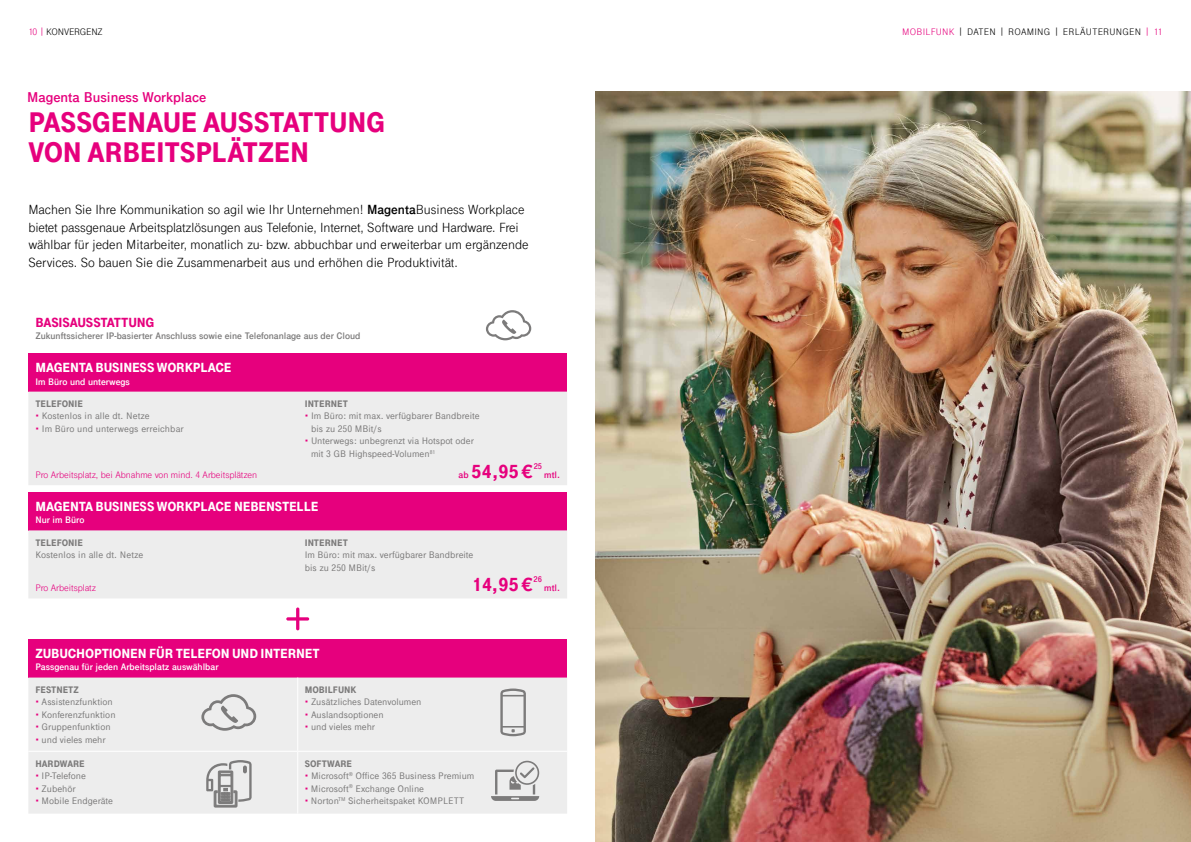
<style>
.page{position:relative;width:1191px;height:842px;background:#fff}
.page>*{position:absolute;margin:0;border:0;box-sizing:border-box;transform-origin:0 0}
.t1{font:900 30px/30px "Tele Grotesk Next";letter-spacing:-.01em;color:#e6007d}
.t2{font:900 20px "Tele Grotesk Next";letter-spacing:.01em;color:#e6007d}
.t3{font:700 15px "Tele Grotesk Next";color:#e6007d}
.t4{font:14px/17.5px "Tele Grotesk Next";color:#000}
.t5{font:900 14px "Tele Grotesk Next";letter-spacing:-.01em;color:#fff}
.t6{font:900 14px "Tele Grotesk Next";letter-spacing:-.01em;color:#e6007d}
.t7{font:500 10px/12.5px "Tele Grotesk Next";color:#7c7b7b}
.t8{font:700 10px "Tele Grotesk Next";color:#7c7b7b}
.t9{font:900 10px "Tele Grotesk Next";color:#7c7b7b}
.t10{font:700 10px "Tele Grotesk Next";color:#fff}
.t11{font:10px "Tele Grotesk Next";letter-spacing:-.005em;color:#e6007d}
.t12{font:10px "Tele Grotesk Next";letter-spacing:.02em;color:#000}
.t13{font:10px "Tele Grotesk Next";letter-spacing:-.02em;color:#000}
.t14{font:10px "Tele Grotesk Next";letter-spacing:-.015em;color:#000}
.t15{font:700 10px "Tele Grotesk Next";letter-spacing:.01em;color:#e6007d}
.t16{font:700 8.7px "Tele Grotesk Next";color:#e6007d}
.s1{color:#e6007d}
.s2{font-weight:700}
.s3{font-weight:700;font-size:10px}
</style>
<div class="page">
<img style="left:595px;top:91px;width:596px;height:751px">
<div style="left:28px;top:353px;width:539px;height:39px;background:#e6007d"></div>
<div style="left:28px;top:392px;width:539px;height:93px;background:#ededed"></div>
<div style="left:28px;top:492px;width:539px;height:38px;background:#e6007d"></div>
<div style="left:28px;top:530px;width:539px;height:68px;background:#ededed"></div>
<div style="left:28px;top:639px;width:539px;height:38px;background:#e6007d"></div>
<div style="left:28px;top:677px;width:539px;height:137px;background:#ededed"></div>
<hr style="left:297px;top:677px;width:1px;height:74px;background:#fff">
<hr style="left:28px;top:751px;width:270px;height:1px;background:#fff">
<hr style="left:298px;top:751px;width:269px;height:1px;background:#fff">
<hr style="left:297px;top:752px;width:1px;height:62px;background:#fff">
<svg style="left:500px;top:688px;width:26px;height:48px"></svg>
<svg style="left:206px;top:760px;width:46px;height:47px;background:#c0bfbf"></svg>
<svg style="left:491px;top:761px;width:48px;height:40px;background:#cacaca"></svg>
<svg style="left:486px;top:310px;width:45px;height:30px"></svg>
<svg style="left:286px;top:607px;width:23px;height:23px"></svg>
<svg style="left:201px;top:694px;width:55px;height:37px;background:#d3d2d2"></svg>
<p class="t14" style="left:46px;top:26px;width:50px">MOBILFUNK</p>
<p class="t12" style="left:902px;top:26px;width:262px"><span class="s1">MOBILFUNK</span> | DATEN | ROAMING | ERLÄUTERUNGEN <span class="s1">| 11</span></p>
<p class="t13" style="left:28px;top:26px;width:76px"><span class="s1">10 |</span> KONVERGENZ</p>
<h3 class="t3" style="left:27px;top:89px;width:181px">Magenta Business Workplace</h3>
<h1 class="t1" style="left:28px;top:108px;width:358px">PASSGENAUE AUSSTATTUNG<br>VON ARBEITSPLÄTZEN</h1>
<p class="t4" style="left:28px;top:201px;width:502px">Machen Sie Ihre Kommunikation so agil wie Ihr Unternehmen! <span class="s2">Magenta</span>Business Workplace bietet passgenaue Arbeitsplatzlösungen aus Telefonie, Internet, Software und Hardware. Frei wählbar für jeden Mitarbeiter, monatlich zu- bzw. abbuchbar und erweiterbar um ergänzende Services. So bauen Sie die Zusammenarbeit aus und erhöhen die Produktivität.</p>
<h3 class="t6" style="left:35px;top:314px;width:121px">BASISAUSSTATTUNG</h3>
<p class="t8" style="left:35px;top:330px;width:326px">Zukunftssicherer IP-basierter Anschluss sowie eine Telefonanlage aus der Cloud</p>
<h3 class="t5" style="left:35px;top:360px;width:198px">MAGENTA BUSINESS WORKPLACE</h3>
<p class="t10" style="left:35px;top:376px;width:96px">Im Büro und unterwegs</p>
<p class="t9" style="left:35px;top:398px;width:49px">TELEFONIE</p>
<p class="t7" style="left:35px;top:410px;width:116px"><span class="s1">•</span> Kostenlos in alle dt. Netze</p>
<p class="t7" style="left:35px;top:422px;width:150px"><span class="s1">•</span> Im Büro und unterwegs erreichbar</p>
<p class="t9" style="left:305px;top:398px;width:45px">INTERNET</p>
<p class="t7" style="left:311px;top:410px;width:170px;text-indent:-6px"><span class="s1">•</span> Im Büro: mit max. verfügbarer Bandbreite bis zu 250 MBit/s</p>
<p class="t7" style="left:311px;top:435px;width:164px;text-indent:-6px"><span class="s1">•</span> Unterwegs: unbegrenzt via Hotspot oder mit 3 GB Highspeed-Volumen<sup>81</sup></p>
<p class="t11" style="left:35px;top:469px;width:223px">Pro Arbeitsplatz, bei Abnahme von mind. 4 Arbeitsplätzen</p>
<h2 class="t2" style="left:458px;top:460px;width:77px"><span class="s3">ab</span> 54,95 €</h2>
<p class="t16" style="left:534px;top:461px;width:10px">25</p>
<p class="t15" style="left:544px;top:469px;width:17px">mtl.</p>
<h3 class="t5" style="left:35px;top:498px;width:284px">MAGENTA BUSINESS WORKPLACE NEBENSTELLE</h3>
<p class="t10" style="left:35px;top:514px;width:50px">Nur im Büro</p>
<p class="t9" style="left:35px;top:537px;width:49px">TELEFONIE</p>
<p class="t7" style="left:35px;top:549px;width:110px">Kostenlos in alle dt. Netze</p>
<p class="t9" style="left:305px;top:537px;width:45px">INTERNET</p>
<p class="t7" style="left:305px;top:549px;width:170px">Im Büro: mit max. verfügbarer Bandbreite bis zu 250 MBit/s</p>
<p class="t11" style="left:35px;top:582px;width:62px">Pro Arbeitsplatz</p>
<h2 class="t2" style="left:472px;top:574px;width:62px">14,95 €</h2>
<p class="t16" style="left:533px;top:575px;width:10px">26</p>
<p class="t15" style="left:544px;top:582px;width:17px">mtl.</p>
<h3 class="t5" style="left:35px;top:645px;width:286px">ZUBUCHOPTIONEN FÜR TELEFON UND INTERNET</h3>
<p class="t10" style="left:35px;top:662px;width:185px">Passgenau für jeden Arbeitsplatz auswählbar</p>
<p class="t9" style="left:35px;top:684px;width:45px">FESTNETZ</p>
<p class="t7" style="left:35px;top:696px;width:79px"><span class="s1">•</span> Assistenzfunktion</p>
<p class="t7" style="left:35px;top:708px;width:82px"><span class="s1">•</span> Konferenzfunktion</p>
<p class="t7" style="left:35px;top:721px;width:77px"><span class="s1">•</span> Gruppenfunktion</p>
<p class="t7" style="left:35px;top:733px;width:72px"><span class="s1">•</span> und vieles mehr</p>
<p class="t9" style="left:305px;top:684px;width:53px">MOBILFUNK</p>
<p class="t7" style="left:305px;top:696px;width:118px"><span class="s1">•</span> Zusätzliches Datenvolumen</p>
<p class="t7" style="left:305px;top:708px;width:80px"><span class="s1">•</span> Auslandsoptionen</p>
<p class="t7" style="left:305px;top:721px;width:72px"><span class="s1">•</span> und vieles mehr</p>
<p class="t9" style="left:35px;top:758px;width:51px">HARDWARE</p>
<p class="t7" style="left:35px;top:770px;width:52px"><span class="s1">•</span> IP-Telefone</p>
<p class="t7" style="left:35px;top:782px;width:42px"><span class="s1">•</span> Zubehör</p>
<p class="t7" style="left:35px;top:795px;width:79px"><span class="s1">•</span> Mobile Endgeräte</p>
<p class="t9" style="left:305px;top:758px;width:49px">SOFTWARE</p>
<p class="t7" style="left:305px;top:770px;width:171px"><span class="s1">•</span> Microsoft<sup>®</sup> Office 365 Business Premium</p>
<p class="t7" style="left:305px;top:782px;width:121px"><span class="s1">•</span> Microsoft<sup>®</sup> Exchange Online</p>
<p class="t7" style="left:305px;top:795px;width:161px"><span class="s1">•</span> Norton<sup>TM</sup> Sicherheitspaket KOMPLETT</p>
</div>
